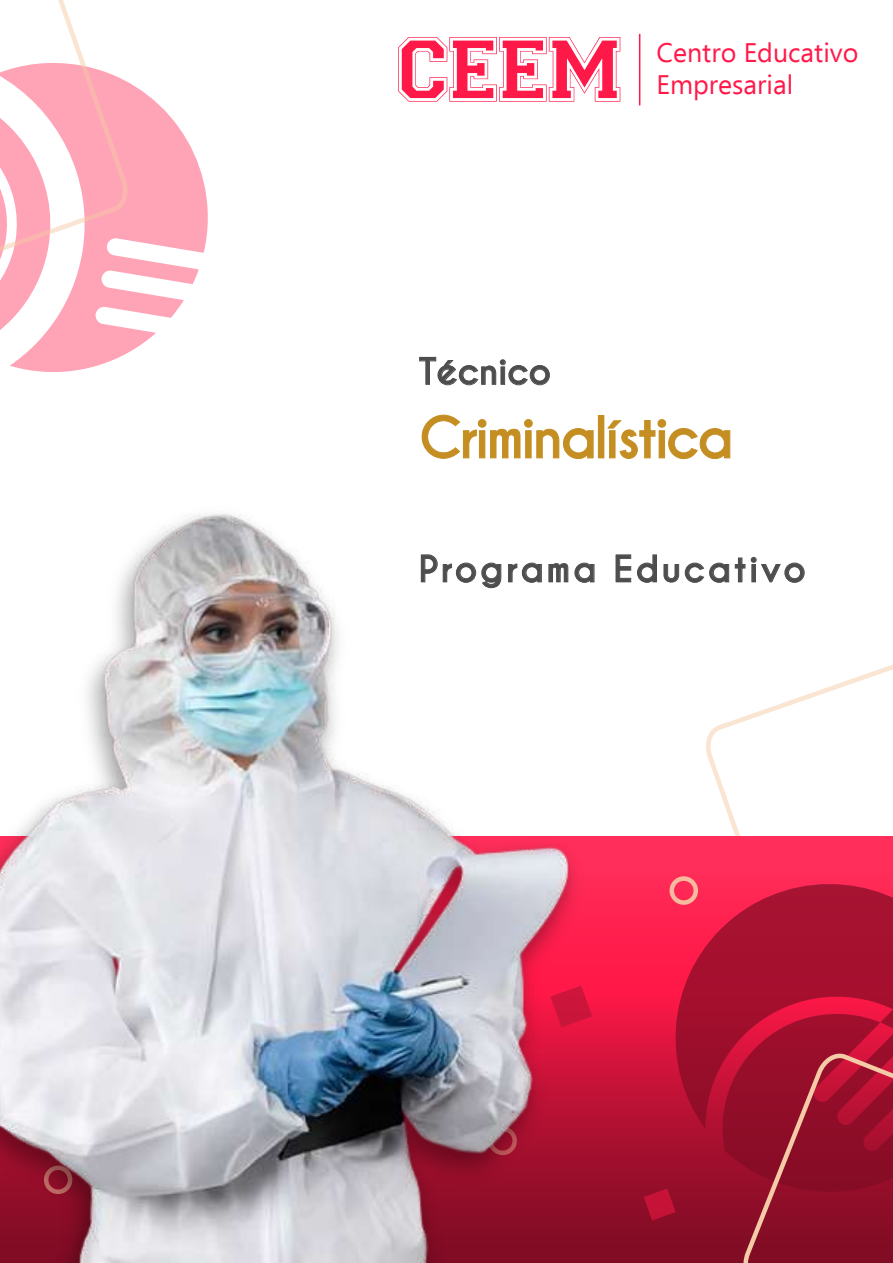
<style>
.page{position:relative;width:893px;height:1263px;background:#fff}
.page>*{position:absolute;margin:0;border:0;box-sizing:border-box;transform-origin:0 0}
.t1{font:700 54px "Caviar Dreams";letter-spacing:-.05em;color:#c48e22}
.t2{font:700 34.5px "Caviar Dreams";letter-spacing:.075em;color:#4d4d4d}
.t3{font:700 34.5px "Caviar Dreams";color:#4d4d4d}
.t4{font:26.85px/32.1px "Ebrima";color:#ff1949}
</style>
<div class="page">
<svg style="left:706px;top:664px;width:187px;height:172px"></svg>
<svg style="left:605px;top:836px;width:288px;height:427px;background:#d41b42"></svg>
<svg style="left:615px;top:554px;width:16px;height:29px"></svg>
<svg style="left:637px;top:554px;width:20px;height:29px"></svg>
<svg style="left:663px;top:562px;width:66px;height:21px"></svg>
<svg style="left:735px;top:556px;width:70px;height:27px"></svg>
<hr style="left:639px;top:34px;width:1px;height:71px;background:#ff1949">
<svg style="left:398px;top:37px;width:222px;height:65px"></svg>
<svg style="left:10px;top:82px;width:198px;height:290px;fill:#ffa3b6"></svg>
<svg style="left:0;top:0;width:128px;height:348px"></svg>
<svg style="left:676px;top:884px;width:217px;height:245px;background:#b41335"></svg>
<svg style="left:718px;top:1005px;width:175px;height:258px;background:#9c132e"></svg>
<svg style="left:419px;top:357px;width:131px;height:29px"></svg>
<svg style="left:421px;top:414px;width:173px;height:45px"></svg>
<div style="left:598px;top:415px;width:6px;height:43px;border:1px solid #c48e22"></div>
<svg style="left:607px;top:419px;width:124px;height:40px"></svg>
<div style="left:669px;top:876px;width:29px;height:29px;border:4px solid #f5cba7;border-radius:50%"></div>
<svg style="left:644px;top:1188px;width:32px;height:32px"></svg>
<img style="left:0;top:514px;width:605px;height:749px">
<p class="t4" style="left:656px;top:35px;width:203px">Centro Educativo<br>Empresarial</p>
<p class="t3" style="left:419px;top:350px;width:134px">Técnico</p>
<h1 class="t1" style="left:419px;top:405px;width:316px">Criminalística</h1>
<p class="t2" style="left:419px;top:548px;width:388px">Programa Educativo</p>
</div>
